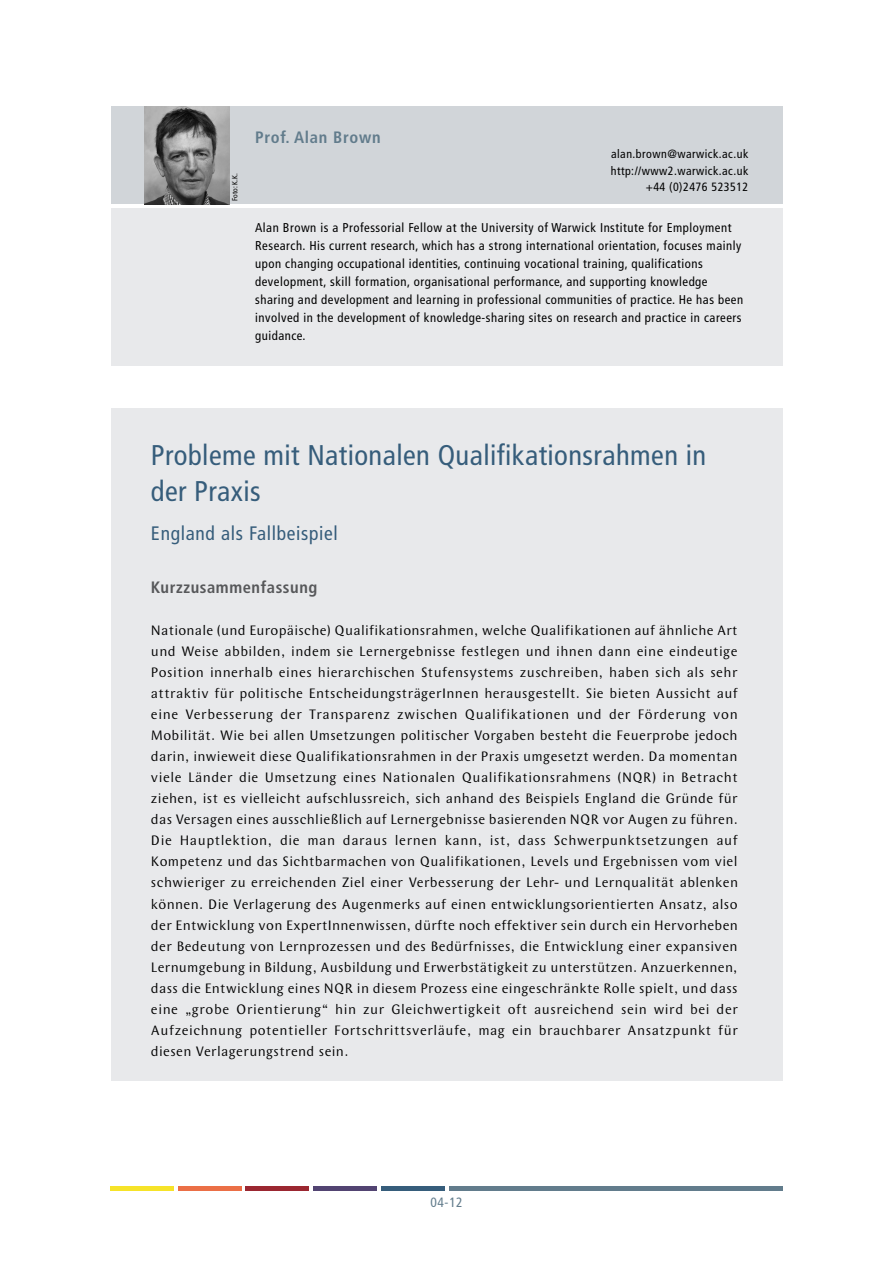
<style>
.page{position:relative;width:893px;height:1263px;background:#fff}
.page>*{position:absolute;margin:0;border:0;box-sizing:border-box;transform-origin:0 0}
.t1{font:condensed 28.5px/36px "Frutiger LT Std";letter-spacing:.015em;color:#365d7b}
.t2{font:condensed 19.5px "Frutiger LT Std";letter-spacing:.035em;color:#365d7b}
.t3{font:700 condensed 16.5px "Frutiger LT Std";letter-spacing:.035em;color:#57585a}
.t4{font:700 condensed 16.5px "Frutiger LT Std";letter-spacing:.045em;color:#627c8c}
.t5{font:14.25px/21px "Wunderlich";letter-spacing:.025em;color:#000;text-align:justify}
.t6{font:condensed 13.5px "Frutiger LT Std";color:#627c8c}
.t7{font:condensed 12.75px/18px "Frutiger LT Std";letter-spacing:.04em;color:#000}
.t8{font:condensed 12px/16.5px "Frutiger LT Std";letter-spacing:.04em;color:#000;text-align:right}
.t9{font:condensed 7.5px "Frutiger LT Std";color:#000}
</style>
<div class="page">
<div style="left:111px;top:1186px;width:63px;height:5px;background:#f6e329"></div>
<div style="left:178px;top:1186px;width:64px;height:5px;background:#eb6f46"></div>
<div style="left:246px;top:1186px;width:63px;height:5px;background:#9b2731"></div>
<div style="left:313px;top:1186px;width:64px;height:5px;background:#524472"></div>
<div style="left:381px;top:1186px;width:63px;height:5px;background:#365d7b"></div>
<div style="left:449px;top:1186px;width:333px;height:5px;background:#627c8c"></div>
<div style="left:111px;top:106px;width:671px;height:98px;background:#d1d5d9"></div>
<div style="left:111px;top:208px;width:671px;height:158px;background:#e8e9eb"></div>
<img style="left:145px;top:106px;width:85px;height:98px">
<div style="left:111px;top:408px;width:671px;height:673px;background:#e8e9eb"></div>
<p class="t9" style="left:230px;top:201px;width:29px;rotate:-90deg">Foto: K.K.</p>
<p class="t4" style="left:255px;top:128px;width:127px">Prof. Alan Brown</p>
<p class="t8" style="left:611px;top:146px;width:139px">alan.brown@warwick.ac.uk http://www2.warwick.ac.uk +44 (0)2476 523512</p>
<p class="t7" style="left:255px;top:218px;width:490px">Alan Brown is a Professorial Fellow at the University of Warwick Institute for Employment Research. His current research, which has a strong international orientation, focuses mainly upon changing occupational identities, continuing vocational training, qualifications development, skill formation, organisational performance, and supporting knowledge sharing and development and learning in professional communities of practice. He has been involved in the development of knowledge-sharing sites on research and practice in careers guidance.</p>
<h1 class="t1" style="left:151px;top:437px;width:557px">Probleme mit Nationalen Qualifikationsrahmen in der Praxis</h1>
<h2 class="t2" style="left:151px;top:522px;width:188px">England als Fallbeispiel</h2>
<p class="t3" style="left:151px;top:578px;width:168px">Kurzzusammenfassung</p>
<p class="t5" style="left:151px;top:620px;width:589px">Nationale (und Europäische) Qualifikationsrahmen, welche Qualifikationen auf ähnliche Art und Weise abbilden, indem sie Lernergebnisse festlegen und ihnen dann eine eindeutige Position innerhalb eines hierarchischen Stufensystems zuschreiben, haben sich als sehr attraktiv für politische EntscheidungsträgerInnen herausgestellt. Sie bieten Aussicht auf eine Verbesserung der Transparenz zwischen Qualifikationen und der Förderung von Mobilität. Wie bei allen Umsetzungen politischer Vorgaben besteht die Feuerprobe jedoch darin, inwieweit diese Qualifikationsrahmen in der Praxis umgesetzt werden. Da momentan viele Länder die Umsetzung eines Nationalen Qualifikationsrahmens (NQR) in Betracht ziehen, ist es vielleicht aufschlussreich, sich anhand des Beispiels England die Gründe für das Versagen eines ausschließlich auf Lernergebnisse basierenden NQR vor Augen zu führen.<br>Die Hauptlektion, die man daraus lernen kann, ist, dass Schwerpunktsetzungen auf Kompetenz und das Sichtbarmachen von Qualifikationen, Levels und Ergebnissen vom viel schwieriger zu erreichenden Ziel einer Verbesserung der Lehr- und Lernqualität ablenken können. Die Verlagerung des Augenmerks auf einen entwicklungsorientierten Ansatz, also der Entwicklung von ExpertInnenwissen, dürfte noch effektiver sein durch ein Hervorheben der Bedeutung von Lernprozessen und des Bedürfnisses, die Entwicklung einer expansiven Lernumgebung in Bildung, Ausbildung und Erwerbstätigkeit zu unterstützen. Anzuerkennen, dass die Entwicklung eines NQR in diesem Prozess eine eingeschränkte Rolle spielt, und dass eine „grobe Orientierung“ hin zur Gleichwertigkeit oft ausreichend sein wird bei der Aufzeichnung potentieller Fortschrittsverläufe, mag ein brauchbarer Ansatzpunkt für diesen Verlagerungstrend sein.</p>
<p class="t6" style="left:430px;top:1195px;width:34px">04-12</p>
</div>
